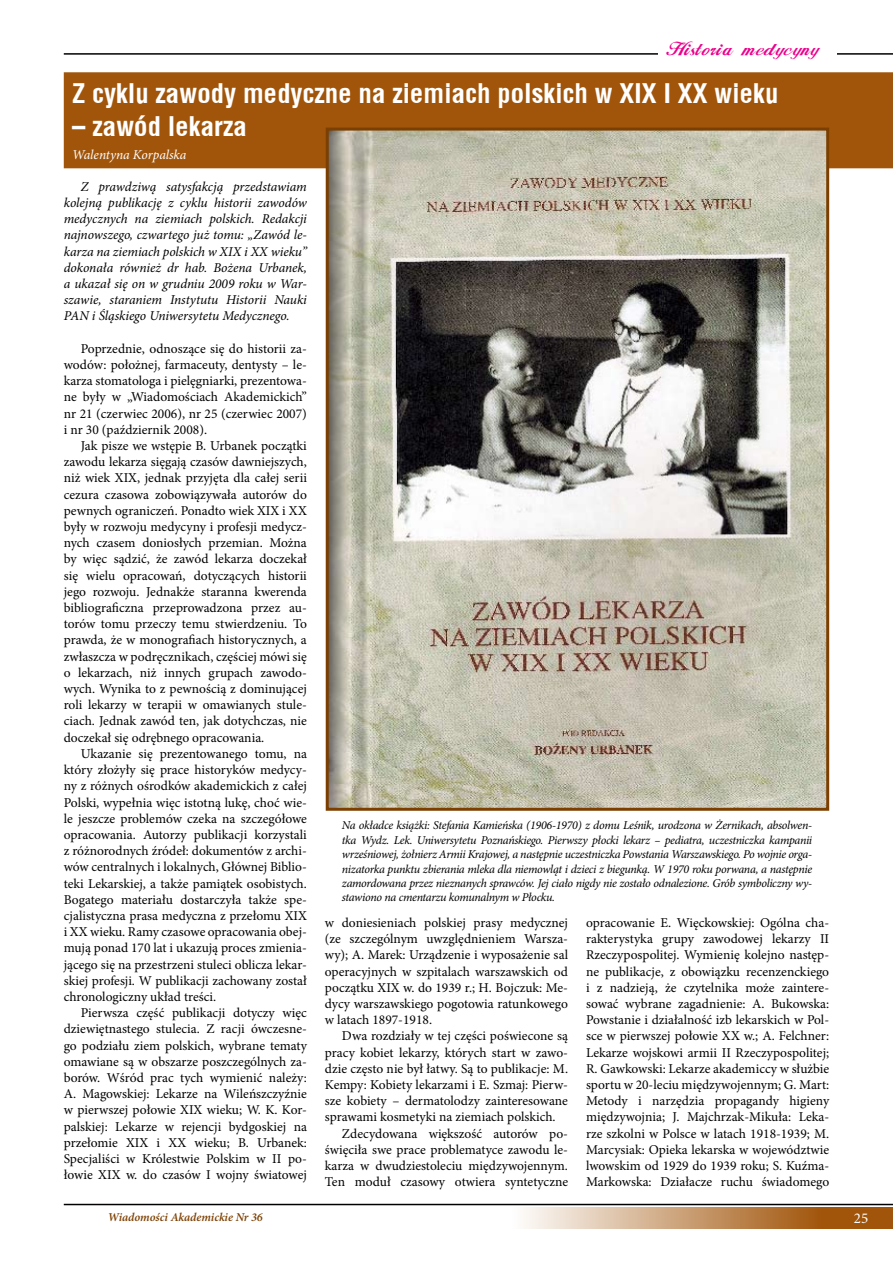
<style>
.page{position:relative;width:893px;height:1263px;background:#fff}
.page>*{position:absolute;margin:0;border:0;box-sizing:border-box;transform-origin:0 0}
.t1{font:700 27px "Switzerland Condpl";color:#fff}
.t2{font:18px "FL Starogrecki 1";color:#ec008c}
.t3{font:15px "Minion Pro";color:#fff}
.t4{font:13.5px/16.2px "Minion Pro";color:#000;text-align:justify}
.t5{font:italic 13.5px/16.2px "Minion Pro";letter-spacing:-.005em;color:#000;text-align:justify}
.t6{font:italic 13.5px "Minion Pro";letter-spacing:-.005em;color:#fff}
.t7{font:italic 12px/14.4px "Minion Pro";letter-spacing:-.025em;color:#000;text-align:justify}
.t8{font:italic 600 12px "Minion Pro";letter-spacing:-.005em;color:#7c3f00}
</style>
<div class="page">
<svg style="left:524px;top:1208px;width:365px;height:21px;background:#c5976a"></svg>
<hr style="left:64px;top:1204px;width:829px;height:1px;background:#000">
<hr style="left:64px;top:53px;width:829px;height:2px;background:#000">
<hr style="left:889px;top:1208px;width:4px;height:21px;background:#a1550b">
<div style="left:658px;top:44px;width:179px;height:20px;background:#fff"></div>
<div style="left:64px;top:72px;width:829px;height:96px;background:#a1550b"></div>
<img style="left:330px;top:132px;width:495px;height:675px">
<div style="left:326px;top:128px;width:503px;height:683px;border:3px solid #7c3f00"></div>
<h2 class="t2" style="left:666px;top:38px;width:153px">Historia medycyny</h2>
<h1 class="t1" style="left:72px;top:77px;width:708px">Z cyklu zawody medyczne na ziemiach polskich w XIX I XX wieku</h1>
<h1 class="t1" style="left:72px;top:109px;width:176px">– zawód lekarza</h1>
<p class="t6" style="left:72px;top:145px;width:116px">Walentyna Korpalska</p>
<p class="t5" style="left:64px;top:178px;width:245px;text-indent:17px">Z prawdziwą satysfakcją przedstawiam kolejną publikację z cyklu historii zawodów medycznych na ziemiach polskich. Redakcji najnowszego, czwartego już tomu: „Zawód le&shy;karza na ziemiach polskich w XIX i XX wieku” dokonała również dr hab. Bożena Urbanek, a ukazał się on w grudniu 2009 roku w War&shy;szawie, staraniem Instytutu Historii Nauki PAN i Śląskiego Uniwersytetu Medycznego.</p>
<p class="t4" style="left:64px;top:340px;width:245px;text-indent:17px">Poprzednie, odnoszące się do historii za&shy;wodów: położnej, farmaceuty, dentysty – le&shy;karza stomatologa i pielęgniarki, prezentowa&shy;ne były w „Wiadomościach Akademickich” nr 21 (czerwiec 2006), nr 25 (czerwiec 2007) i nr 30 (październik 2008).</p>
<p class="t4" style="left:64px;top:438px;width:245px;text-indent:17px">Jak pisze we wstępie B. Urbanek początki zawodu lekarza sięgają czasów dawniejszych, niż wiek XIX, jednak przyjęta dla całej serii cezura czasowa zobowiązywała autorów do pewnych ograniczeń. Ponadto wiek XIX i XX były w rozwoju medycyny i profesji medycz&shy;nych czasem doniosłych przemian. Można by więc sądzić, że zawód lekarza doczekał się wielu opracowań, dotyczących historii jego rozwoju. Jednakże staranna kwerenda bibliograficzna przeprowadzona przez au&shy;torów tomu przeczy temu stwierdzeniu. To prawda, że w monografiach historycznych, a zwłaszcza w podręcznikach, częściej mówi się o lekarzach, niż innych grupach zawodo&shy;wych. Wynika to z pewnością z dominującej roli lekarzy w terapii w omawianych stule&shy;ciach. Jednak zawód ten, jak dotychczas, nie doczekał się odrębnego opracowania.</p>
<p class="t4" style="left:64px;top:745px;width:245px;text-indent:17px">Ukazanie się prezentowanego tomu, na który złożyły się prace historyków medycy&shy;ny z różnych ośrodków akademickich z całej Polski, wypełnia więc istotną lukę, choć wie&shy;le jeszcze problemów czeka na szczegółowe opracowania. Autorzy publikacji korzystali z różnorodnych źródeł: dokumentów z archi&shy;wów centralnych i lokalnych, Głównej Biblio&shy;teki Lekarskiej, a także pamiątek osobistych.<br>Bogatego materiału dostarczyła także spe&shy;cjalistyczna prasa medyczna z przełomu XIX i XX wieku. Ramy czasowe opracowania obej&shy;mują ponad 1 70 lat i ukazują proces zmienia&shy;jącego się na przestrzeni stuleci oblicza lekar&shy;skiej profesji. W publikacji zachowany został chronologiczny układ treści.</p>
<p class="t4" style="left:64px;top:1005px;width:245px;text-indent:17px">Pierwsza część publikacji dotyczy więc dziewiętnastego stulecia. Z racji ówczesne&shy;go podziału ziem polskich, wybrane tematy omawiane są w obszarze poszczególnych za&shy;borów. Wśród prac tych wymienić należy:<br>A. Magowskiej: Lekarze na Wileńszczyźnie w pierwszej połowie XIX wieku; W. K. Kor&shy;palskiej: Lekarze w rejencji bydgoskiej na przełomie XIX i XX wieku; B. Urbanek:<br>Specjaliści w Królestwie Polskim w II po&shy;łowie XIX w. do czasów I wojny światowej</p>
<p class="t7" style="left:342px;top:818px;width:472px">Na okładce książki: Stefania Kamieńska (1906-1970) z domu Leśnik, urodzona w Żernikach, absolwen&shy;tka Wydz. Lek. Uniwersytetu Poznańskiego. Pierwszy płocki lekarz – pediatra, uczestniczka kampanii wrześniowej, żołnierz Armii Krajowej, a następnie uczestniczka Powstania Warszawskiego. Po wojnie orga&shy;nizatorka punktu zbierania mleka dla niemowląt i dzieci z biegunką. W 1970 roku porwana, a następnie zamordowana przez nieznanych sprawców. Jej ciało nigdy nie zostało odnalezione. Grób symboliczny wy&shy;stawiono na cmentarzu komunalnym w Płocku.</p>
<p class="t4" style="left:325px;top:914px;width:245px">w doniesieniach polskiej prasy medycznej (ze szczególnym uwzględnieniem Warsza&shy;wy); A. Marek: Urządzenie i wyposażenie sal operacyjnych w szpitalach warszawskich od początku XIX w. do 1 939 r.; H. Bojczuk: Me&shy;dycy warszawskiego pogotowia ratunkowego w latach 1 897-1 91 8.</p>
<p class="t4" style="left:342px;top:1028px;width:228px">Dwa rozdziały w tej części poświecone są</p>
<p class="t4" style="left:325px;top:1044px;width:245px">pracy kobiet lekarzy, których start w zawo-</p>
<p class="t4" style="left:325px;top:1060px;width:245px">dzie często nie był łatwy. Są to publikacje: M.</p>
<p class="t4" style="left:325px;top:1076px;width:245px">Kempy: Kobiety lekarzami i E. Szmaj: Pierw-</p>
<p class="t4" style="left:325px;top:1093px;width:245px">sze kobiety – dermatolodzy zainteresowane</p>
<p class="t4" style="left:325px;top:1109px;width:232px">sprawami kosmetyki na ziemiach polskich.</p>
<p class="t4" style="left:342px;top:1125px;width:228px">Zdecydowana większość autorów po-</p>
<p class="t4" style="left:325px;top:1141px;width:245px">święciła swe prace problematyce zawodu le-</p>
<p class="t4" style="left:325px;top:1157px;width:245px">karza w dwudziestoleciu międzywojennym.</p>
<p class="t4" style="left:325px;top:1174px;width:245px">Ten moduł czasowy otwiera syntetyczne</p>
<p class="t4" style="left:586px;top:914px;width:245px">opracowanie E. Więckowskiej: Ogólna cha&shy;rakterystyka grupy zawodowej lekarzy II Rzeczypospolitej. Wymienię kolejno następ&shy;ne publikacje, z obowiązku recenzenckiego i z nadzieją, że czytelnika może zaintere&shy;sować wybrane zagadnienie: A. Bukowska:<br>Powstanie i działalność izb lekarskich w Pol&shy;sce w pierwszej połowie XX w.; A. Felchner:<br>Lekarze wojskowi armii II Rzeczypospolitej; R. Gawkowski: Lekarze akademiccy w służbie sportu w 20-leciu międzywojennym; G. Mart:<br>Metody i narzędzia propagandy higieny międzywojnia; J. Majchrzak-Mikuła: Leka&shy;rze szkolni w Polsce w latach 1 91 8-1 939; M.<br>Marcysiak: Opieka lekarska w województwie lwowskim od 1 929 do 1 939 roku; S. Kuźma-Markowska: Działacze ruchu świadomego</p>
<p class="t8" style="left:108px;top:1210px;width:156px">Wiadomości Akademickie Nr 36</p>
<p class="t3" style="left:854px;top:1208px;width:16px">25</p>
</div>
